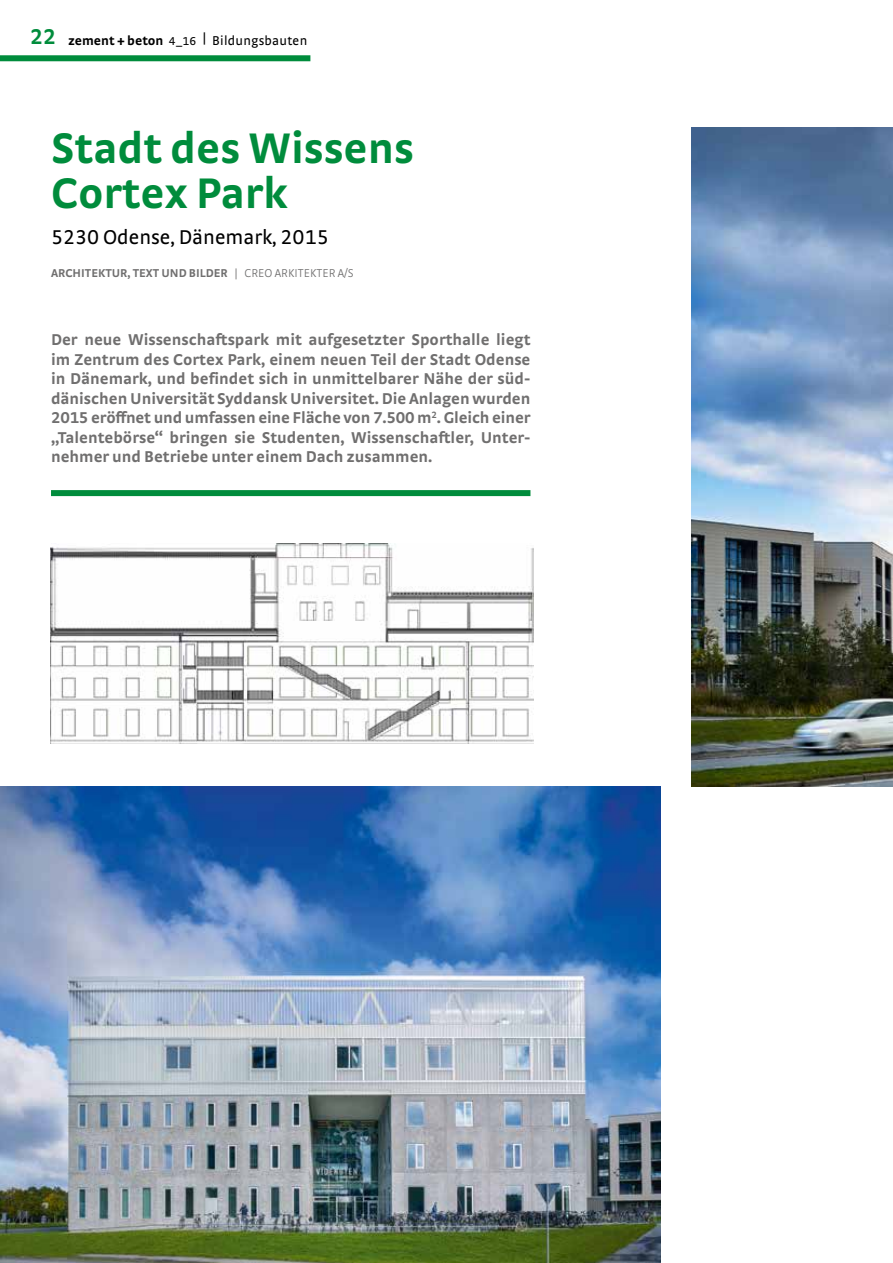
<style>
.page{position:relative;width:893px;height:1263px;background:#fff}
.page>*{position:absolute;margin:0;border:0;box-sizing:border-box;transform-origin:0 0}
.t1{font:700 45px/45px "Strada TF";color:#008c3c}
.t2{font:700 22.5px "Strada TF";color:#008c3c}
.t3{font:21px "Strada TF";color:#000}
.t4{font:700 16.5px/19.5px "Strada TF";color:#706f6f;text-align:justify}
.t5{font:13.5px "Strada";letter-spacing:.02em;color:#000}
.t6{font:700 12px "Strada TF";color:#706f6f}
.s1{font-weight:700}
.s2{font-family:"Strada TF";font-size:12px}
.s3{font-weight:300}
</style>
<div class="page">
<div style="left:0;top:55px;width:310px;height:6px;background:#008c3c"></div>
<div style="left:51px;top:490px;width:479px;height:6px;background:#008c3c"></div>
<img style="left:691px;top:128px;width:202px;height:659px">
<img style="left:51px;top:543px;width:482px;height:200px">
<img style="left:0;top:787px;width:660px;height:476px">
<h2 class="t2" style="left:30px;top:23px;width:27px">22</h2>
<p class="t5" style="left:68px;top:33px;width:241px"><span class="s1">zement + beton</span> <span class="s2">4_16</span> | Bildungsbauten</p>
<h1 class="t1" style="left:51px;top:124px;width:364px">Stadt des Wissens<br>Cortex Park</h1>
<p class="t3" style="left:51px;top:225px;width:279px">5230 Odense, Dänemark, 2015</p>
<p class="t6" style="left:51px;top:265px;width:304px">ARCHITEKTUR, TEXT UND BILDER <span class="s3">| CREO ARKITEKTER A/S</span></p>
<p class="t4" style="left:51px;top:329px;width:481px">Der neue Wissenschaftspark mit aufgesetzter Sporthalle liegt im Zentrum des Cortex Park, einem neuen Teil der Stadt Odense in Dänemark, und befindet sich in unmittelbarer Nähe der süd&shy;dänischen Universität Syddansk Universitet. Die Anlagen wurden 2015 eröffnet und umfassen eine Fläche von 7.500 m<sup>2</sup>. Gleich einer „Talentebörse“ bringen sie Studenten, Wissenschaftler, Unter&shy;nehmer und Betriebe unter einem Dach zusammen.</p>
</div>
